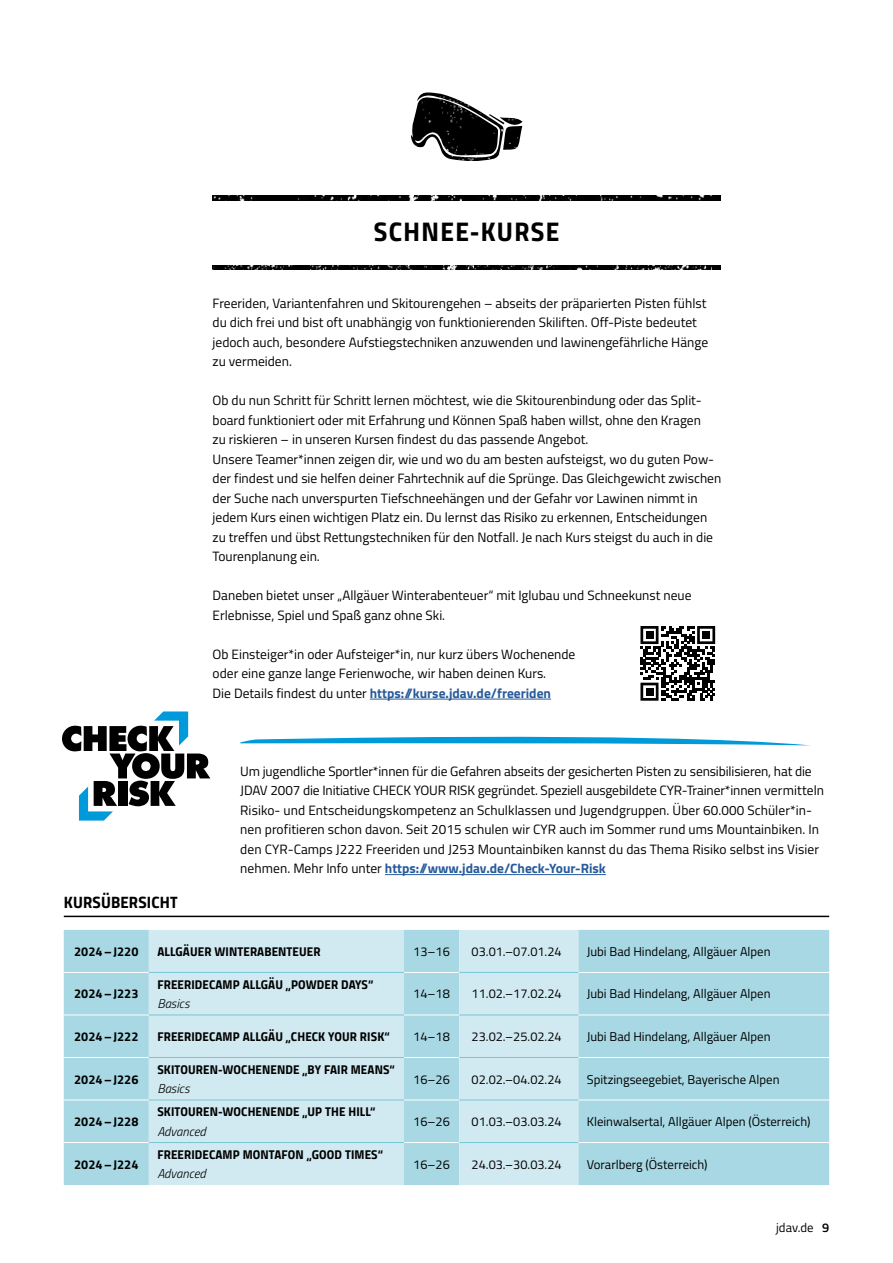
<style>
.page{position:relative;width:893px;height:1263px;background:#fff}
.page>*{position:absolute;margin:0;border:0;box-sizing:border-box;transform-origin:0 0}
.t1{font:27px "Titillium Bold Upright";letter-spacing:.05em;color:#000}
.t2{font:16.5px "Titillium Bold Upright";letter-spacing:.01em;color:#000}
.t3{font:13.5px/19.5px "Titillium";color:#000}
.t4{font:12.75px "Titillium";color:#000}
.t5{font:12.75px "Titillium Bold Upright";letter-spacing:.01em;color:#000}
.t6{font:italic 300 12.75px "Titillium";color:#000}
.s1{font-weight:700;color:#275b9b}
.s2{font-weight:600}
</style>
<div class="page">
<svg style="left:640px;top:626px;width:75px;height:75px"></svg>
<div style="left:646px;top:631px;width:7px;height:8px;background:#000"></div>
<div style="left:702px;top:631px;width:8px;height:8px;background:#000"></div>
<div style="left:646px;top:688px;width:7px;height:7px;background:#000"></div>
<img style="left:411px;top:92px;width:111px;height:69px">
<svg style="left:62px;top:711px;width:148px;height:109px"></svg>
<hr style="left:385px;top:874px;width:221px;height:1px;background:#275b9b">
<svg style="left:240px;top:736px;width:565px;height:9px"></svg>
<hr style="left:370px;top:699px;width:181px;height:1px;background:#275b9b">
<img style="left:213px;top:196px;width:508px;height:4px">
<img style="left:213px;top:266px;width:508px;height:4px">
<hr style="left:64px;top:916px;width:765px;height:1px;background:#000">
<svg style="left:64px;top:930px;width:765px;height:255px;fill:#a8d8e3"></svg>
<svg style="left:149px;top:930px;width:429px;height:255px;fill:#d1e9f0"></svg>
<hr style="left:64px;top:972px;width:85px;height:1px;background:#fff">
<hr style="left:64px;top:1014px;width:85px;height:1px;background:#fff">
<hr style="left:64px;top:1057px;width:85px;height:1px;background:#fff">
<hr style="left:404px;top:972px;width:55px;height:1px;background:#fff">
<hr style="left:404px;top:1014px;width:55px;height:1px;background:#fff">
<hr style="left:404px;top:1057px;width:55px;height:1px;background:#fff">
<hr style="left:578px;top:1057px;width:251px;height:1px;background:#fff">
<hr style="left:149px;top:972px;width:255px;height:1px;background:#77c6d5">
<hr style="left:149px;top:1014px;width:255px;height:1px;background:#77c6d5">
<hr style="left:149px;top:1057px;width:255px;height:1px;background:#77c6d5">
<hr style="left:578px;top:972px;width:251px;height:1px;background:#fff">
<hr style="left:578px;top:1014px;width:251px;height:1px;background:#fff">
<hr style="left:64px;top:1100px;width:85px;height:1px;background:#fff">
<hr style="left:64px;top:1142px;width:85px;height:1px;background:#fff">
<hr style="left:149px;top:1100px;width:255px;height:1px;background:#77c6d5">
<hr style="left:149px;top:1142px;width:255px;height:1px;background:#77c6d5">
<hr style="left:578px;top:1100px;width:251px;height:1px;background:#fff">
<hr style="left:578px;top:1142px;width:251px;height:1px;background:#fff">
<hr style="left:404px;top:1100px;width:55px;height:1px;background:#fff">
<hr style="left:404px;top:1142px;width:55px;height:1px;background:#fff">
<hr style="left:459px;top:972px;width:119px;height:1px;background:#77c6d5">
<hr style="left:459px;top:1014px;width:119px;height:1px;background:#77c6d5">
<hr style="left:459px;top:1057px;width:119px;height:1px;background:#77c6d5">
<hr style="left:459px;top:1100px;width:119px;height:1px;background:#77c6d5">
<hr style="left:459px;top:1142px;width:119px;height:1px;background:#77c6d5">
<h1 class="t1" style="left:374px;top:210px;width:187px">SCHNEE-KURSE</h1>
<p class="t3" style="left:213px;top:292px;width:497px">Freeriden, Variantenfahren und Skitourengehen – abseits der präparierten Pisten fühlst du dich frei und bist oft unabhängig von funktionierenden Skiliften. Off-Piste bedeutet jedoch auch, besondere Aufstiegstechniken anzuwenden und lawinengefährliche Hänge zu vermeiden.</p>
<p class="t3" style="left:213px;top:390px;width:510px">Ob du nun Schritt für Schritt lernen möchtest, wie die Skitourenbindung oder das Split&shy;board funktioniert oder mit Erfahrung und Können Spaß haben willst, ohne den Kragen<br>zu riskieren – in unseren Kursen findest du das passende Angebot.<br>Unsere Teamer*innen zeigen dir, wie und wo du am besten aufsteigst, wo du guten Pow&shy;der findest und sie helfen deiner Fahrtechnik auf die Sprünge. Das Gleichgewicht zwischen der Suche nach unverspurten Tiefschneehängen und der Gefahr vor Lawinen nimmt in jedem Kurs einen wichtigen Platz ein. Du lernst das Risiko zu erkennen, Entscheidungen zu treffen und übst Rettungstechniken für den Notfall. Je nach Kurs steigst du auch in die Tourenplanung ein.</p>
<p class="t3" style="left:213px;top:585px;width:480px">Daneben bietet unser „Allgäuer Winterabenteuer“ mit Iglubau und Schneekunst neue<br>Erlebnisse, Spiel und Spaß ganz ohne Ski.</p>
<p class="t3" style="left:213px;top:643px;width:364px">Ob Einsteiger*in oder Aufsteiger*in, nur kurz übers Wochenende oder eine ganze lange Ferienwoche, wir haben deinen Kurs.<br>Die Details findest du unter <span class="s1">https://kurse.jdav.de/freeriden</span></p>
<p class="t3" style="left:240px;top:760px;width:585px">Um jugendliche Sportler*innen für die Gefahren abseits der gesicherten Pisten zu sensibilisieren, hat die JDAV 2007 die Initiative CHECK YOUR RISK gegründet. Speziell ausgebildete CYR-Trainer*innen vermitteln Risiko- und Entscheidungskompetenz an Schulklassen und Jugendgruppen. Über 60.000 Schüler*in&shy;nen profitieren schon davon. Seit 2015 schulen wir CYR auch im Sommer rund ums Mountainbiken. In den CYR-Camps J222 Freeriden und J253 Mountainbiken kannst du das Thema Risiko selbst ins Visier nehmen. Mehr Info unter <span class="s1">https://www.jdav.de/Check-Your-Risk</span></p>
<p class="t2" style="left:64px;top:889px;width:115px">KURSÜBERSICHT</p>
<p class="t5" style="left:74px;top:941px;width:66px">2024–J220</p>
<p class="t5" style="left:157px;top:941px;width:165px">ALLGÄUER WINTERABENTEUER</p>
<p class="t4" style="left:413px;top:942px;width:38px">13–16</p>
<p class="t4" style="left:472px;top:942px;width:92px">03.01.–07.01.24</p>
<p class="t4" style="left:587px;top:942px;width:185px">Jubi Bad Hindelang, Allgäuer Alpen</p>
<p class="t5" style="left:74px;top:984px;width:66px">2024–J223</p>
<p class="t5" style="left:157px;top:974px;width:217px">FREERIDECAMP ALLGÄU „POWDER DAYS“</p>
<p class="t6" style="left:157px;top:994px;width:34px">Basics</p>
<p class="t4" style="left:413px;top:985px;width:38px">14–18</p>
<p class="t4" style="left:472px;top:985px;width:92px">11.02.–17.02.24</p>
<p class="t4" style="left:587px;top:985px;width:185px">Jubi Bad Hindelang, Allgäuer Alpen</p>
<p class="t5" style="left:74px;top:1026px;width:66px">2024–J222</p>
<p class="t5" style="left:157px;top:1026px;width:234px">FREERIDECAMP ALLGÄU „CHECK YOUR RISK“</p>
<p class="t4" style="left:413px;top:1027px;width:38px">14–18</p>
<p class="t4" style="left:472px;top:1027px;width:92px">23.02.–25.02.24</p>
<p class="t4" style="left:587px;top:1027px;width:185px">Jubi Bad Hindelang, Allgäuer Alpen</p>
<p class="t5" style="left:74px;top:1069px;width:66px">2024–J226</p>
<p class="t5" style="left:157px;top:1059px;width:239px">SKITOUREN-WOCHENENDE „BY FAIR MEANS“</p>
<p class="t6" style="left:157px;top:1079px;width:34px">Basics</p>
<p class="t4" style="left:413px;top:1070px;width:38px">16–26</p>
<p class="t4" style="left:472px;top:1070px;width:92px">02.02.–04.02.24</p>
<p class="t4" style="left:587px;top:1070px;width:194px">Spitzingseegebiet, Bayerische Alpen</p>
<p class="t5" style="left:74px;top:1111px;width:66px">2024–J228</p>
<p class="t5" style="left:74px;top:1154px;width:66px">2024–J224</p>
<p class="t5" style="left:157px;top:1102px;width:219px">SKITOUREN-WOCHENENDE „UP THE HILL“</p>
<p class="t6" style="left:157px;top:1122px;width:50px">Advanced</p>
<p class="t5" style="left:157px;top:1144px;width:227px">FREERIDECAMP MONTAFON „GOOD TIMES“</p>
<p class="t6" style="left:157px;top:1164px;width:50px">Advanced</p>
<p class="t4" style="left:413px;top:1112px;width:38px">16–26</p>
<p class="t4" style="left:472px;top:1112px;width:92px">01.03.–03.03.24</p>
<p class="t4" style="left:587px;top:1112px;width:225px">Kleinwalsertal, Allgäuer Alpen (Österreich)</p>
<p class="t4" style="left:413px;top:1155px;width:38px">16–26</p>
<p class="t4" style="left:472px;top:1155px;width:92px">24.03.–30.03.24</p>
<p class="t4" style="left:587px;top:1155px;width:122px">Vorarlberg (Österreich)</p>
<p class="t4" style="left:776px;top:1218px;width:55px">jdav.de <span class="s2">9</span></p>
</div>
